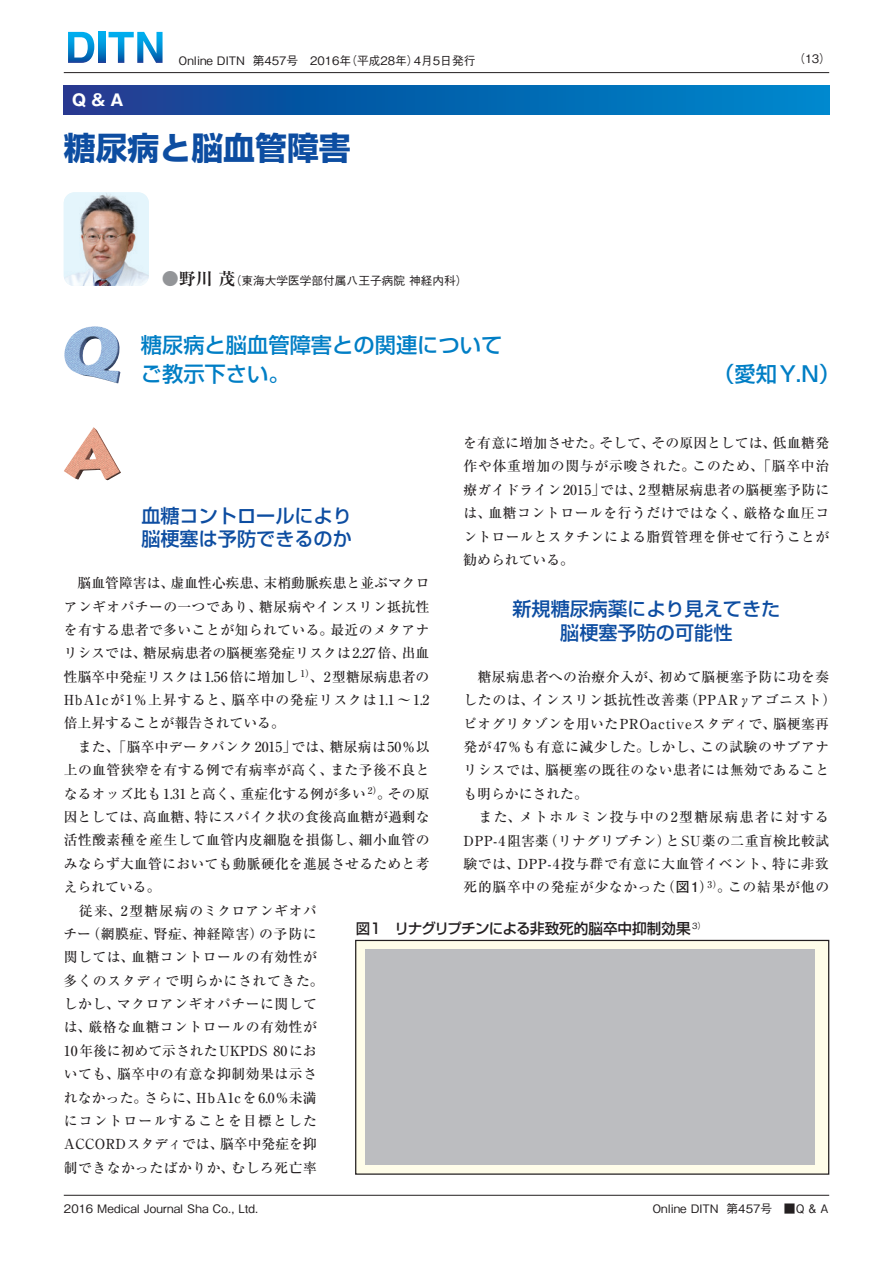
<style>
.page{position:relative;width:893px;height:1263px;background:#fff}
.page>*{position:absolute;margin:0;border:0;box-sizing:border-box;transform-origin:0 0}
.t1{font:700 31.95px "Shin Go Pro";color:#0d4da1}
.t2{font:500 21.3px "Shin Go Pro";color:#007ec5}
.t3{font:500 19.2px/23.4px "Shin Go Pro";color:#0d4da1}
.t4{font:700 16.95px "Ryumin Pro";color:#231f20}
.t5{font:700 15.9px "Gothic MB101 Pro";color:#fff}
.t6{font:500 14.55px "Shin Go Pro";color:#231f20}
.t7{font:500 13.8px/23.4px "Ryumin Pro";letter-spacing:.03em;color:#231f20}
.t8{font:500 13.8px/23.4px "Ryumin Pro";color:#231f20}
.t9{font:500 13.8px/23.4px "Ryumin Pro";letter-spacing:.055em;color:#231f20}
.t10{font:500 13.8px "Ryumin Pro";letter-spacing:.05em;color:#231f20}
.t11{font:500 13.8px/23.4px "Ryumin Pro";letter-spacing:.005em;color:#231f20}
.t12{font:500 13.8px "Ryumin Pro";letter-spacing:.095em;color:#231f20}
.t13{font:500 13.8px "Ryumin Pro";letter-spacing:.01em;color:#231f20}
.t14{font:500 13.8px "Ryumin Pro";letter-spacing:.08em;color:#231f20}
.t15{font:500 11.7px "Gothic BBB Pro";color:#231f20}
.t16{font:500 9.45px "Ryumin Pro";color:#231f20}
.t17{font:500 8.55px "Gothic BBB Pro";color:#231f20}
.s1{color:#939598}
.s2{font-size:13.8px}
.s3{font-family:"Futo Go B101 Pro";font-weight:700}
</style>
<div class="page">
<svg style="left:68px;top:32px;width:26px;height:31px"></svg>
<svg style="left:99px;top:32px;width:6px;height:31px"></svg>
<svg style="left:109px;top:32px;width:54px;height:31px"></svg>
<hr style="left:64px;top:1195px;width:765px;height:1px;background:#231f20">
<hr style="left:64px;top:72px;width:765px;height:1px;background:#231f20">
<svg style="left:64px;top:85px;width:765px;height:30px"></svg>
<img style="left:64px;top:427px;width:57px;height:53px">
<img style="left:64px;top:326px;width:57px;height:57px">
<img style="left:64px;top:192px;width:85px;height:94px">
<div style="left:356px;top:940px;width:473px;height:234px;background:#fffde9"></div>
<div style="left:355px;top:940px;width:474px;height:235px;border:1px solid #231f20"></div>
<div style="left:365px;top:949px;width:450px;height:215px;background:#bcbdc0"></div>
<p class="t15" style="left:179px;top:51px;width:68px">Online DITN</p>
<p class="t15" style="left:253px;top:51px;width:167px">第457号　2016 （年平成28年）</p>
<p class="t15" style="left:414px;top:51px;width:63px">4月5日発行</p>
<p class="t5" style="left:72px;top:87px;width:53px">Q &amp; A</p>
<h1 class="t1" style="left:64px;top:122px;width:289px">糖尿病と脳血管障害</h1>
<p class="t4" style="left:162px;top:265px;width:75px"><span class="s1">●</span>野川茂</p>
<p class="t15" style="left:230px;top:271px;width:239px">（東海大学医学部付属八王子病院神経内科(</p>
<h2 class="t2" style="left:141px;top:327px;width:363px">糖尿病と脳血管障害との関連について</h2>
<h2 class="t2" style="left:141px;top:357px;width:150px">ご教示下さい。</h2>
<p class="t15" style="left:793px;top:50px;width:39px">)13(</p>
<h2 class="t2" style="left:713px;top:357px;width:128px">（愛知Y N. (</h2>
<p class="t7" style="left:773px;top:430px;width:58px">低血糖発</p>
<p class="t7" style="left:463px;top:430px;width:141px">を有意に増加させた。</p>
<p class="t13" style="left:651px;top:432px;width:126px">その原因としては、</p>
<p class="t7" style="left:599px;top:430px;width:57px">そして、</p>
<h3 class="t3" style="left:141px;top:501px;width:212px">血糖コントロールにより脳梗塞は予防できるのか</h3>
<p class="t8" style="left:264px;top:570px;width:167px">末梢動脈疾患と並ぶマクロ</p>
<p class="t7" style="left:64px;top:570px;width:112px">　脳血管障害は、</p>
<p class="t7" style="left:171px;top:570px;width:98px">虚血性心疾患、</p>
<p class="t7" style="left:259px;top:594px;width:172px">糖尿病やインスリン抵抗性</p>
<p class="t7" style="left:64px;top:594px;width:200px">アンギオパチーの一つであり、</p>
<p class="t7" style="left:64px;top:617px;width:271px">を有する患者で多いことが知られている。</p>
<p class="t7" style="left:330px;top:617px;width:101px">最近のメタアナ</p>
<p class="t8" style="left:143px;top:640px;width:263px">糖尿病患者の脳梗塞発症リスクは2.27倍、</p>
<p class="t7" style="left:402px;top:640px;width:29px">出血</p>
<p class="t7" style="left:64px;top:640px;width:84px">リシスでは、</p>
<p class="t16" style="left:300px;top:666px;width:25px">1）<span class="s2">、</span></p>
<p class="t11" style="left:232px;top:664px;width:199px;text-indent:-168px">性脳卒中発症リスクは1.56倍に増加し<br>脳卒中の発症リスクは1.1 ~ 1.2</p>
<p class="t11" style="left:324px;top:664px;width:107px">2型糖尿病患者の</p>
<p class="t8" style="left:64px;top:687px;width:223px">HbA1cが1％上昇すると、<br>倍上昇することが報告されている。</p>
<p class="t7" style="left:64px;top:734px;width:234px">　また、「脳卒中データバンク2015」</p>
<p class="t7" style="left:330px;top:734px;width:101px">糖尿病は50％以</p>
<p class="t7" style="left:291px;top:734px;width:43px">では、</p>
<p class="t7" style="left:64px;top:757px;width:271px">上の血管狭窄を有する例で有病率が高く、</p>
<p class="t7" style="left:330px;top:757px;width:101px">また予後不良と</p>
<p class="t16" style="left:368px;top:783px;width:25px">2）<span class="s2">。</span></p>
<p class="t13" style="left:240px;top:782px;width:127px">重症化する例が多い</p>
<p class="t8" style="left:195px;top:781px;width:236px;text-indent:-131px">なるオッズ比も1.31と高く、<br>特にスパイク状の食後高血糖が過剰な</p>
<p class="t7" style="left:388px;top:781px;width:43px">その原</p>
<p class="t7" style="left:143px;top:804px;width:57px">高血糖、</p>
<p class="t7" style="left:64px;top:804px;width:84px">因としては、</p>
<p class="t9" style="left:639px;top:453px;width:192px;text-indent:-175px">作や体重増加の関与が示唆された。<br>2型糖尿病患者の脳梗塞予防に</p>
<p class="t9" style="left:692px;top:453px;width:138px">このため、「脳卒中治</p>
<p class="t7" style="left:463px;top:477px;width:143px">療ガイドライン2015」</p>
<p class="t7" style="left:600px;top:477px;width:43px">では、</p>
<p class="t7" style="left:488px;top:500px;width:259px">血糖コントロールを行うだけではなく、</p>
<p class="t7" style="left:743px;top:500px;width:87px">厳格な血圧コ</p>
<p class="t7" style="left:463px;top:500px;width:367px">は、<br>ントロールとスタチンによる脂質管理を併せて行うことが勧められている。</p>
<h3 class="t3" style="left:512px;top:595px;width:269px;text-align:center">新規糖尿病薬により見えてきた脳梗塞予防の可能性</h3>
<p class="t7" style="left:659px;top:664px;width:172px">初めて脳梗塞予防に功を奏</p>
<p class="t7" style="left:463px;top:664px;width:200px">　糖尿病患者への治療介入が、</p>
<p class="t7" style="left:463px;top:687px;width:72px">したのは、</p>
<p class="t7" style="left:684px;top:687px;width:153px">（PPARγアゴニスト(</p>
<p class="t7" style="left:531px;top:687px;width:159px">インスリン抵抗性改善薬</p>
<p class="t7" style="left:701px;top:711px;width:130px;text-indent:-237px">ピオグリタゾンを用いたPROactiveスタディで、<br>この試験のサブアナ</p>
<p class="t7" style="left:773px;top:711px;width:58px">脳梗塞再</p>
<p class="t7" style="left:545px;top:734px;width:286px;text-indent:-82px">発が47％も有意に減少した。<br>脳梗塞の既往のない患者には無効であること</p>
<p class="t7" style="left:647px;top:734px;width:58px">しかし、</p>
<p class="t7" style="left:463px;top:758px;width:86px">リシスでは、</p>
<p class="t8" style="left:463px;top:781px;width:126px">も明らかにされた。</p>
<p class="t12" style="left:519px;top:806px;width:311px">メトホルミン投与中の2型糖尿病患者に対する</p>
<p class="t7" style="left:463px;top:804px;width:59px">　また、</p>
<p class="t7" style="left:64px;top:827px;width:300px">活性酸素種を産生して血管内皮細胞を損傷し、</p>
<p class="t7" style="left:64px;top:851px;width:367px">みならず大血管においても動脈硬化を進展させるためと考</p>
<p class="t7" style="left:64px;top:874px;width:98px">えられている。</p>
<p class="t9" style="left:64px;top:898px;width:255px">　従来、2型糖尿病のミクロアンギオパ</p>
<p class="t7" style="left:259px;top:921px;width:59px">の予防に</p>
<p class="t7" style="left:359px;top:827px;width:72px">細小血管の</p>
<p class="t7" style="left:544px;top:828px;width:128px">（リナグリプチン）</p>
<p class="t7" style="left:666px;top:828px;width:165px">とSU薬の二重盲検比較試</p>
<p class="t7" style="left:463px;top:828px;width:87px">DPP-4阻害薬</p>
<p class="t7" style="left:518px;top:851px;width:259px">DPP-4投与群で有意に大血管イベント、</p>
<p class="t7" style="left:772px;top:851px;width:58px">特に非致</p>
<p class="t7" style="left:463px;top:851px;width:58px">験では、</p>
<p class="t16" style="left:708px;top:877px;width:25px">3）<span class="s2">。</span></p>
<p class="t7" style="left:661px;top:874px;width:53px">（<span class="s3">図</span> ）<span class="s3">1</span></p>
<p class="t10" style="left:728px;top:876px;width:103px">この結果が他の</p>
<p class="t10" style="left:463px;top:876px;width:204px">死的脳卒中の発症が少なかった</p>
<p class="t6" style="left:356px;top:917px;width:336px">図1　リナグリプチンによる非致死的脳卒中抑制効果</p>
<p class="t17" style="left:692px;top:919px;width:15px">3）</p>
<p class="t7" style="left:87px;top:921px;width:72px">（網膜症、</p>
<p class="t7" style="left:193px;top:921px;width:72px">神経障害）</p>
<p class="t7" style="left:154px;top:921px;width:43px">腎症、</p>
<p class="t7" style="left:64px;top:921px;width:29px">チー</p>
<p class="t7" style="left:131px;top:944px;width:187px">血糖コントロールの有効性が</p>
<p class="t7" style="left:64px;top:944px;width:72px">関しては、</p>
<p class="t10" style="left:64px;top:970px;width:261px">多くのスタディで明らかにされてきた。</p>
<p class="t7" style="left:117px;top:991px;width:201px">マクロアンギオパチーに関して</p>
<p class="t7" style="left:88px;top:991px;width:230px;text-indent:-25px">しかし、<br>厳格な血糖コントロールの有効性が</p>
<p class="t7" style="left:64px;top:1014px;width:29px">は、</p>
<p class="t7" style="left:117px;top:1038px;width:201px;text-indent:-53px">10年後に初めて示されたUKPDS<br>脳卒中の有意な抑制効果は示さ</p>
<p class="t7" style="left:274px;top:1038px;width:45px">80にお</p>
<p class="t7" style="left:64px;top:1061px;width:58px">いても、</p>
<p class="t10" style="left:196px;top:1086px;width:122px">HbA1cを6.0％未満</p>
<p class="t7" style="left:144px;top:1085px;width:57px">さらに、</p>
<p class="t7" style="left:64px;top:1085px;width:85px">れなかった。</p>
<p class="t14" style="left:64px;top:1110px;width:255px">にコントロールすることを目標とした</p>
<p class="t8" style="left:220px;top:1131px;width:98px">脳卒中発症を抑</p>
<p class="t7" style="left:64px;top:1131px;width:161px">ACCORDスタディでは、</p>
<p class="t7" style="left:231px;top:1155px;width:87px">むしろ死亡率</p>
<p class="t7" style="left:64px;top:1155px;width:172px">制できなかったばかりか、</p>
<p class="t15" style="left:64px;top:1199px;width:196px">2016 Medical Journal Sha Co., Ltd.</p>
<p class="t15" style="left:652px;top:1199px;width:68px">Online DITN</p>
<p class="t15" style="left:727px;top:1199px;width:103px">第457号　■Q &amp; A</p>
</div>
